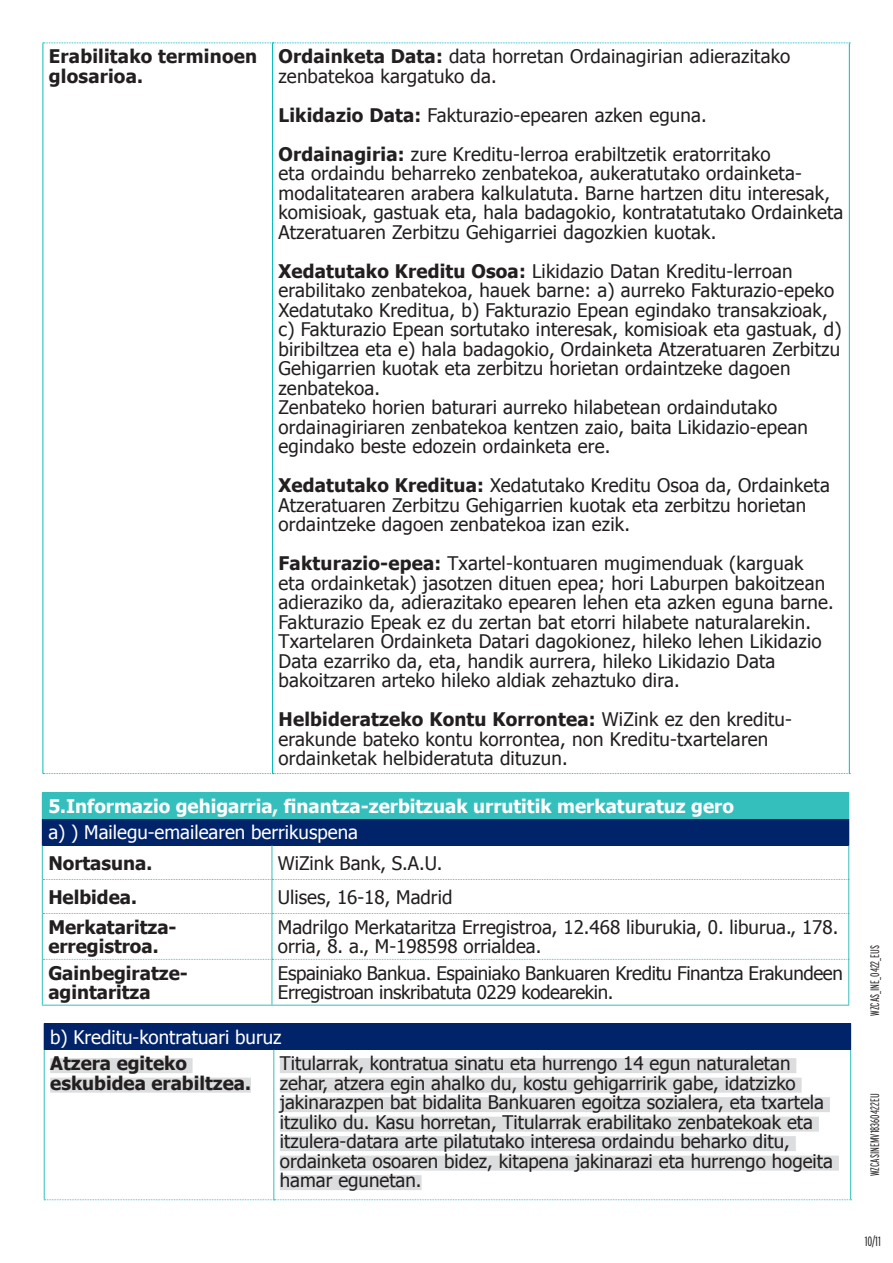
<style>
.page{position:relative;width:893px;height:1263px;background:#fff}
.page>*{position:absolute;margin:0;border:0;box-sizing:border-box;transform-origin:0 0}
.t1{font:18.75px/19.5px "Tahoma";letter-spacing:.01em;color:#231f20}
.t2{font:700 18.75px/19.5px "Tahoma";color:#231f20}
.t3{font:18.75px/19.5px "Tahoma";letter-spacing:-.02em;color:#231f20}
.t4{font:700 18.75px "Tahoma";color:#fff}
.t5{font:18.75px "Tahoma";color:#fff}
.t6{font:300 extra-condensed 13.5px "Interstate";color:#231f20}
.t7{font:300 extra-condensed 12.3px "Interstate";color:#231f20}
.s1{font-weight:700}
</style>
<div class="page">
<hr style="left:43px;top:43px;width:1px;height:730px;background:#08babb">
<hr style="left:272px;top:43px;width:1px;height:730px;background:#08babb">
<hr style="left:849px;top:43px;width:1px;height:730px;background:#08babb">
<svg style="left:43px;top:43px;width:807px;height:1px"></svg>
<svg style="left:43px;top:773px;width:807px;height:1px"></svg>
<div style="left:42px;top:793px;width:807px;height:26px;background:#34bfbc"></div>
<div style="left:42px;top:819px;width:807px;height:26px;background:#002369"></div>
<hr style="left:42px;top:792px;width:230px;height:1px;background:#34bfbc">
<hr style="left:272px;top:792px;width:577px;height:1px;background:#34bfbc">
<hr style="left:42px;top:845px;width:1px;height:34px;background:#34bfbc">
<hr style="left:848px;top:845px;width:1px;height:34px;background:#34bfbc">
<hr style="left:42px;top:879px;width:1px;height:34px;background:#34bfbc">
<hr style="left:848px;top:879px;width:1px;height:34px;background:#34bfbc">
<hr style="left:42px;top:913px;width:1px;height:46px;background:#34bfbc">
<hr style="left:848px;top:913px;width:1px;height:46px;background:#34bfbc">
<hr style="left:42px;top:959px;width:1px;height:46px;background:#34bfbc">
<hr style="left:848px;top:959px;width:1px;height:46px;background:#34bfbc">
<hr style="left:272px;top:845px;width:1px;height:34px;background:#34bfbc">
<hr style="left:272px;top:880px;width:1px;height:33px;background:#34bfbc">
<hr style="left:272px;top:914px;width:1px;height:45px;background:#34bfbc">
<hr style="left:272px;top:960px;width:1px;height:45px;background:#34bfbc">
<svg style="left:43px;top:879px;width:805px;height:1px"></svg>
<svg style="left:43px;top:913px;width:805px;height:1px"></svg>
<svg style="left:43px;top:959px;width:806px;height:1px"></svg>
<hr style="left:42px;top:1005px;width:230px;height:1px;background:#34bfbc">
<hr style="left:272px;top:1005px;width:577px;height:1px;background:#34bfbc">
<div style="left:44px;top:1023px;width:807px;height:27px;background:#002369"></div>
<hr style="left:44px;top:1050px;width:1px;height:149px;background:#34bfbc">
<hr style="left:850px;top:1050px;width:1px;height:149px;background:#34bfbc">
<hr style="left:273px;top:1050px;width:1px;height:149px;background:#34bfbc">
<svg style="left:44px;top:1199px;width:808px;height:1px"></svg>
<div style="left:50px;top:1058px;width:143px;height:15px;background:#dcdddf"></div>
<div style="left:50px;top:1077px;width:201px;height:15px;background:#dcdddf"></div>
<div style="left:280px;top:1058px;width:516px;height:15px;background:#dcdddf"></div>
<div style="left:280px;top:1077px;width:522px;height:15px;background:#dcdddf"></div>
<div style="left:280px;top:1097px;width:550px;height:15px;background:#dcdddf"></div>
<div style="left:280px;top:1116px;width:539px;height:15px;background:#dcdddf"></div>
<div style="left:280px;top:1136px;width:516px;height:15px;background:#dcdddf"></div>
<div style="left:280px;top:1155px;width:559px;height:15px;background:#dcdddf"></div>
<div style="left:280px;top:1175px;width:142px;height:15px;background:#dcdddf"></div>
<p class="t2" style="left:49px;top:46px;width:210px">Erabilitako terminoen glosarioa.</p>
<p class="t1" style="left:279px;top:46px;width:513px"><span class="s1">Ordainketa Data:</span> data horretan Ordainagirian adierazitako zenbatekoa kargatuko da.</p>
<p class="t1" style="left:279px;top:95px;width:494px;line-height:39px"><span class="s1">Likidazio Data:</span> Fakturazio-epearen azken eguna.<br><span class="s1">Ordainagiria:</span> zure Kreditu-lerroa erabiltzetik eratorritako</p>
<p class="t1" style="left:279px;top:163px;width:566px">eta ordaindu beharreko zenbatekoa, aukeratutako ordainketa&shy;modalitatearen arabera kalkulatuta. Barne hartzen ditu interesak, komisioak, gastuak eta, hala badagokio, kontratatutako Ordainketa Atzeratuaren Zerbitzu Gehigarriei dagozkien kuotak.</p>
<p class="t1" style="left:279px;top:261px;width:565px"><span class="s1">Xedatutako Kreditu Osoa:</span> Likidazio Datan Kreditu-lerroan erabilitako zenbatekoa, hauek barne: a) aurreko Fakturazio-epeko Xedatutako Kreditua, b) Fakturazio Epean egindako transakzioak, c) Fakturazio Epean sortutako interesak, komisioak eta gastuak, d) biribiltzea eta e) hala badagokio, Ordainketa Atzeratuaren Zerbitzu Gehigarrien kuotak eta zerbitzu horietan ordaintzeke dagoen zenbatekoa.<br>Zenbateko horien baturari aurreko hilabetean ordaindutako ordainagiriaren zenbatekoa kentzen zaio, baita Likidazio-epean egindako beste edozein ordainketa ere.</p>
<p class="t1" style="left:279px;top:475px;width:553px"><span class="s1">Xedatutako Kreditua:</span> Xedatutako Kreditu Osoa da, Ordainketa<br>Atzeratuaren Zerbitzu Gehigarrien kuotak eta zerbitzu horietan ordaintzeke dagoen zenbatekoa izan ezik.</p>
<p class="t1" style="left:279px;top:553px;width:557px"><span class="s1">Fakturazio-epea:</span> Txartel-kontuaren mugimenduak (karguak eta ordainketak) jasotzen dituen epea; hori Laburpen bakoitzean adieraziko da, adierazitako epearen lehen eta azken eguna barne.<br>Fakturazio Epeak ez du zertan bat etorri hilabete naturalarekin.<br>Txartelaren Ordainketa Datari dagokionez, hileko lehen Likidazio Data ezarriko da, eta, handik aurrera, hileko Likidazio Data bakoitzaren arteko hileko aldiak zehaztuko dira.</p>
<p class="t1" style="left:279px;top:709px;width:515px"><span class="s1">Helbideratzeko Kontu Korrontea:</span> WiZink ez den kreditu&shy;erakunde bateko kontu korrontea, non Kreditu-txartelaren ordainketak helbideratuta dituzun.</p>
<p class="t4" style="left:48px;top:794px;width:687px">5.Informazio gehigarria, finantza-zerbitzuak urrutitik merkaturatuz gero</p>
<p class="t5" style="left:48px;top:821px;width:311px">a) ) Mailegu-emailearen berrikuspena</p>
<p class="t2" style="left:48px;top:852px;width:105px">Nortasuna.</p>
<p class="t1" style="left:278px;top:852px;width:166px">WiZink Bank, S.A.U.</p>
<p class="t2" style="left:48px;top:886px;width:90px">Helbidea.</p>
<p class="t1" style="left:278px;top:886px;width:176px">Ulises, 16-18, Madrid</p>
<p class="t2" style="left:48px;top:917px;width:130px">Merkataritza&shy;erregistroa.</p>
<p class="t1" style="left:278px;top:917px;width:562px">Madrilgo Merkataritza Erregistroa, 12.468 liburukia, 0. liburua., 178. orria, 8. a., M-198598 orrialdea.</p>
<p class="t2" style="left:48px;top:962px;width:141px">Gainbegiratze&shy;agintaritza</p>
<p class="t3" style="left:278px;top:962px;width:566px">Espainiako Bankua. Espainiako Bankuaren Kreditu Finantza Erakundeen<br>Erregistroan inskribatuta 0229 kodearekin.</p>
<p class="t5" style="left:50px;top:1025px;width:233px">b) Kreditu-kontratuari buruz</p>
<p class="t2" style="left:50px;top:1053px;width:202px">Atzera egiteko eskubidea erabiltzea.</p>
<p class="t1" style="left:280px;top:1053px;width:555px">Titularrak, kontratua sinatu eta hurrengo 14 egun naturaletan zehar, atzera egin ahalko du, kostu gehigarririk gabe, idatzizko jakinarazpen bat bidalita Bankuaren egoitza sozialera, eta txartela itzuliko du. Kasu horretan, Titularrak erabilitako zenbatekoak eta itzulera-datara arte pilatutako interesa ordaindu beharko ditu, ordainketa osoaren bidez, kitapena jakinarazi eta hurrengo hogeita hamar egunetan.</p>
<p class="t7" style="left:868px;top:1016px;width:72px;rotate:-90deg">WZCAS_INE_0422_EUS</p>
<p class="t7" style="left:868px;top:1176px;width:84px;rotate:-90deg">WZCASINEMV18360422EU</p>
<p class="t6" style="left:865px;top:1234px;width:18px">10/11</p>
</div>
